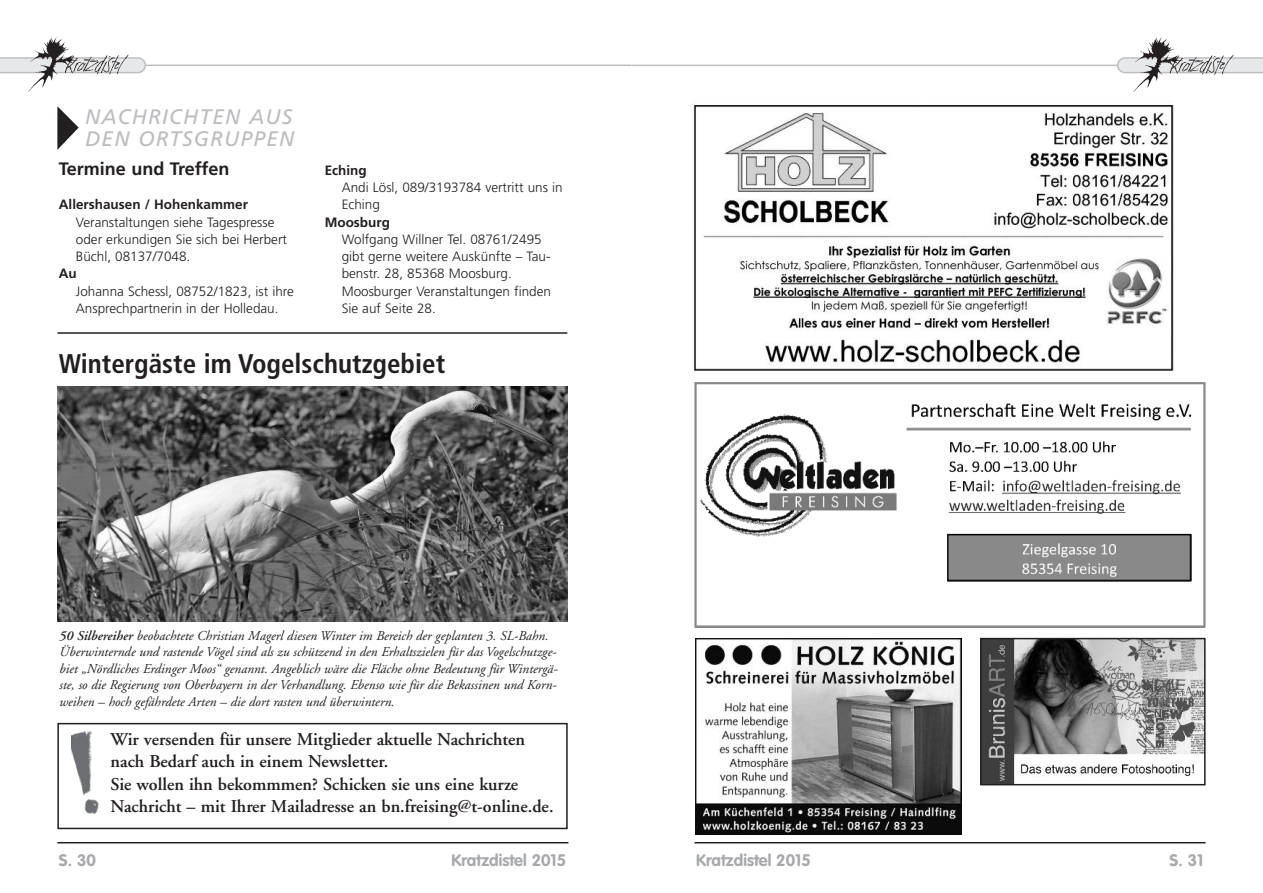
<style>
.page{position:relative;width:1263px;height:893px;background:#fff}
.page>*{position:absolute;margin:0;border:0;box-sizing:border-box;transform-origin:0 0}
.t1{font:700 condensed 27px "Frutiger";color:#231f20}
.t2{font:italic 21px/21.3px "Frutiger";letter-spacing:.055em;color:#bcbdc0}
.t3{font:600 18px/22.5px "Adobe Garamond";color:#231f20}
.t4{font:700 18px "Frutiger";color:#231f20}
.t5{font:700 16.5px "VAG Rounded";color:#a8a9ad}
.t6{font:italic 13.5px/16.5px "Adobe Garamond";color:#231f20}
.t7{font:300 13.5px/17.2px "Frutiger";color:#231f20}
.t8{font:700 13.5px "Frutiger";color:#231f20}
.s1{font-weight:600}
</style>
<div class="page">
<div style="left:57px;top:723px;width:511px;height:106px;border:2px solid #231f20"></div>
<svg style="left:1117px;top:57px;width:146px;height:16px"></svg>
<img style="left:1129px;top:37px;width:106px;height:55px">
<hr style="left:632px;top:65px;width:485px;height:1px;background:#bcbdc0">
<svg style="left:0;top:57px;width:146px;height:16px"></svg>
<img style="left:24px;top:37px;width:106px;height:55px">
<hr style="left:146px;top:65px;width:485px;height:1px;background:#bcbdc0">
<hr style="left:57px;top:842px;width:511px;height:1px;background:#231f20">
<hr style="left:694px;top:842px;width:511px;height:1px;background:#231f20">
<img style="left:696px;top:639px;width:265px;height:195px">
<img style="left:983px;top:641px;width:219px;height:141px">
<div style="left:980px;top:638px;width:225px;height:147px;border:2px solid #231f20"></div>
<svg style="left:57px;top:106px;width:22px;height:44px"></svg>
<img style="left:57px;top:387px;width:511px;height:234px">
<hr style="left:57px;top:332px;width:510px;height:2px;background:#231f20">
<img style="left:694px;top:382px;width:512px;height:245px">
<img style="left:693px;top:104px;width:481px;height:267px">
<img style="left:71px;top:731px;width:28px;height:83px">
<h2 class="t2" style="left:85px;top:108px;width:211px">NACHRICHTEN AUS<br>DEN ORTSGRUPPEN</h2>
<h3 class="t4" style="left:59px;top:161px;width:172px">Termine und Treffen</h3>
<p class="t8" style="left:59px;top:199px;width:190px">Allershausen / Hohenkammer</p>
<p class="t7" style="left:76px;top:214px;width:213px">Veranstaltungen siehe Tagespresse oder erkundigen Sie sich bei Herbert<br>Büchl, 08137/7048.</p>
<p class="t8" style="left:59px;top:268px;width:19px">Au</p>
<p class="t7" style="left:76px;top:283px;width:220px">Johanna Schessl, 08752/1823, ist ihre<br>Ansprechpartnerin in der Holledau.</p>
<h1 class="t1" style="left:59px;top:353px;width:388px">Wintergäste im Vogelschutzgebiet</h1>
<p class="t8" style="left:325px;top:165px;width:43px">Eching</p>
<p class="t7" style="left:342px;top:180px;width:222px">Andi Lösl, 089/3193784 vertritt uns in<br>Eching</p>
<p class="t8" style="left:325px;top:216px;width:67px">Moosburg</p>
<p class="t7" style="left:342px;top:231px;width:211px">Wolfgang Willner Tel. 08761/2495 gibt gerne weitere Auskünfte – Tau&shy;benstr. 28, 85368 Moosburg.<br>Moosburger Veranstaltungen finden<br>Sie auf Seite 28.</p>
<p class="t6" style="left:59px;top:628px;width:500px"><span class="s1">50 Silbereiher</span> beobachtete Christian Magerl diesen Winter im Bereich der geplanten 3. SL-Bahn.<br>Überwinternde und rastende Vögel sind als zu schützend in den Erhaltszielen für das Vogelschutzge&shy;biet „Nördliches Erdinger Moos“ genannt. Angeblich wäre die Fläche ohne Bedeutung für Wintergä&shy;ste, so die Regierung von Oberbayern in der Verhandlung. Ebenso wie für die Bekassinen und Korn&shy;weihen – hoch gefährdete Arten – die dort rasten und überwintern.</p>
<h3 class="t3" style="left:111px;top:729px;width:444px">Wir versenden für unsere Mitglieder aktuelle Nachrichten nach Bedarf auch in einem Newsletter.<br>Sie wollen ihn bekommmen? Schicken sie uns eine kurze Nachricht – mit Ihrer Mailadresse an bn.freising@t-online.de.</h3>
<p class="t5" style="left:59px;top:854px;width:39px">S. 30</p>
<p class="t5" style="left:451px;top:854px;width:116px">Kratzdistel 2015</p>
<p class="t5" style="left:696px;top:854px;width:116px">Kratzdistel 2015</p>
<p class="t5" style="left:1169px;top:854px;width:35px">S. 31</p>
</div>
